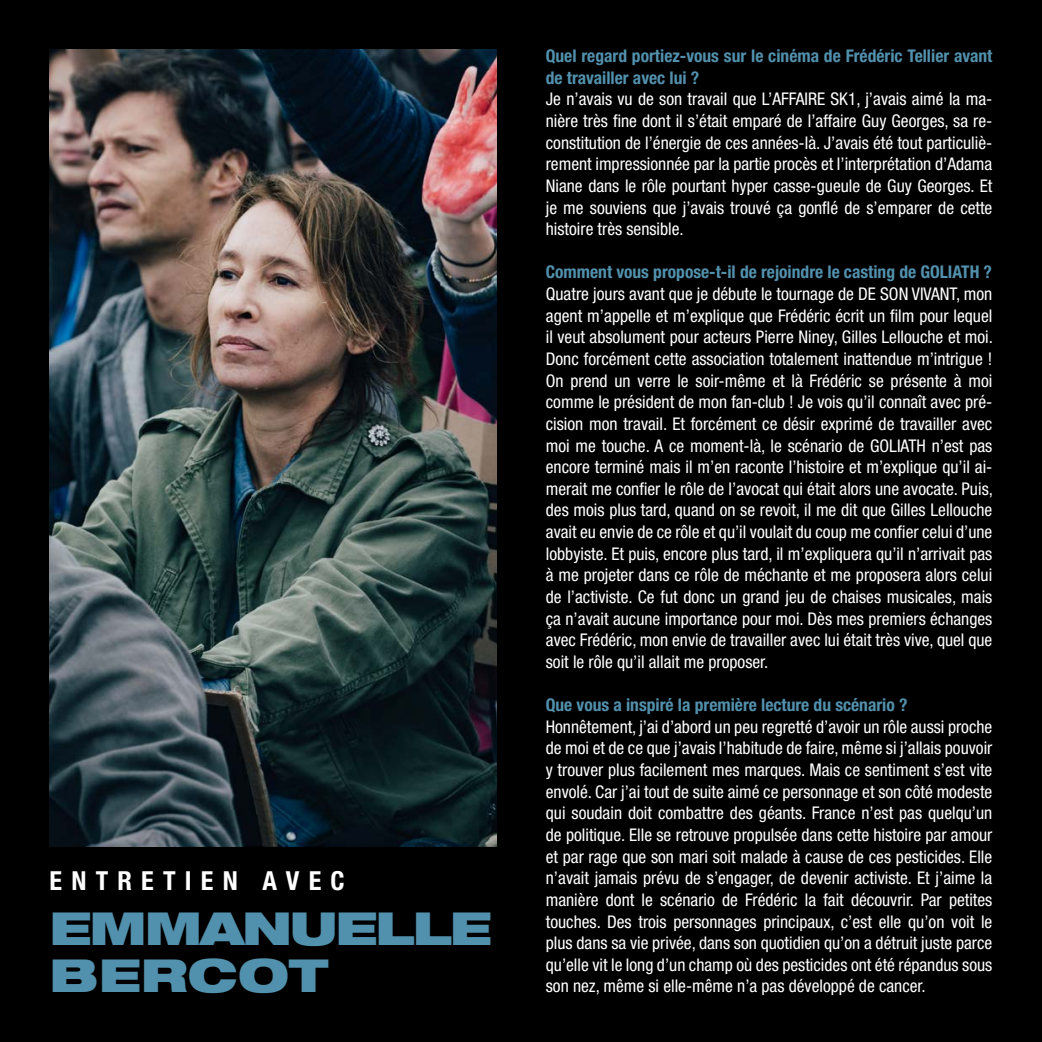
<style>
.page{position:relative;width:1042px;height:1042px;background:#000}
.page>*{position:absolute;margin:0;border:0;box-sizing:border-box;transform-origin:0 0}
.t1{font:900 expanded 45.5px/47.4px "Helvetica Neue LT Std";letter-spacing:-.04em;color:#5291ad;scale:1.08 1}
.t2{font:700 condensed 26.25px "Helvetica Neue LT Std";letter-spacing:.35em;color:#fff}
.t3{font:condensed 17.5px/21.7px "Helvetica Neue LT Std";color:#fff;text-align:justify}
.t4{font:700 condensed 17.5px/21.7px "Helvetica Neue LT Std";color:#5291ad}
</style>
<div class="page">
<img style="left:50px;top:50px;width:446px;height:797px">
<h2 class="t2" style="left:50px;top:865px;width:296px">ENTRETIEN AVEC</h2>
<h1 class="t1" style="left:50px;top:903px;width:411px">EMMANUELLE<br>BERCOT</h1>
<p class="t4" style="left:546px;top:45px;width:448px">Quel regard portiez-vous sur le cinéma de Frédéric Tellier avant de travailler avec lui ?</p>
<p class="t3" style="left:546px;top:88px;width:448px">Je n’avais vu de son travail que L’AFFAIRE SK1, j’avais aimé la ma&shy;nière très fine dont il s’était emparé de l’affaire Guy Georges, sa re&shy;constitution de l’énergie de ces années-là. J’avais été tout particuliè&shy;rement impressionnée par la partie procès et l’interprétation d’Adama Niane dans le rôle pourtant hyper casse-gueule de Guy Georges. Et je me souviens que j’avais trouvé ça gonflé de s’emparer de cette histoire très sensible.</p>
<p class="t4" style="left:546px;top:261px;width:448px">Comment vous propose-t-il de rejoindre le casting de GOLIATH ?</p>
<p class="t3" style="left:546px;top:283px;width:449px">Quatre jours avant que je débute le tournage de DE SON VIVANT, mon agent m’appelle et m’explique que Frédéric écrit un film pour lequel il veut absolument pour acteurs Pierre Niney, Gilles Lellouche et moi.<br>Donc forcément cette association totalement inattendue m’intrigue !<br>On prend un verre le soir-même et là Frédéric se présente à moi comme le président de mon fan-club ! Je vois qu’il connaît avec pré&shy;cision mon travail. Et forcément ce désir exprimé de travailler avec moi me touche. A ce moment-là, le scénario de GOLIATH n’est pas encore terminé mais il m’en raconte l’histoire et m’explique qu’il ai&shy;merait me confier le rôle de l’avocat qui était alors une avocate. Puis, des mois plus tard, quand on se revoit, il me dit que Gilles Lellouche avait eu envie de ce rôle et qu’il voulait du coup me confier celui d’une lobbyiste. Et puis, encore plus tard, il m’expliquera qu’il n’arrivait pas à me projeter dans ce rôle de méchante et me proposera alors celui de l’activiste. Ce fut donc un grand jeu de chaises musicales, mais ça n’avait aucune importance pour moi. Dès mes premiers échanges avec Frédéric, mon envie de travailler avec lui était très vive, quel que soit le rôle qu’il allait me proposer.</p>
<p class="t4" style="left:546px;top:694px;width:363px">Que vous a inspiré la première lecture du scénario ?</p>
<p class="t3" style="left:546px;top:715px;width:448px">Honnêtement, j’ai d’abord un peu regretté d’avoir un rôle aussi proche de moi et de ce que j’avais l’habitude de faire, même si j’allais pouvoir y trouver plus facilement mes marques. Mais ce sentiment s’est vite envolé. Car j’ai tout de suite aimé ce personnage et son côté modeste qui soudain doit combattre des géants. France n’est pas quelqu’un de politique. Elle se retrouve propulsée dans cette histoire par amour et par rage que son mari soit malade à cause de ces pesticides. Elle n’avait jamais prévu de s’engager, de devenir activiste. Et j’aime la manière dont le scénario de Frédéric la fait découvrir. Par petites touches. Des trois personnages principaux, c’est elle qu’on voit le plus dans sa vie privée, dans son quotidien qu’on a détruit juste parce qu’elle vit le long d’un champ où des pesticides ont été répandus sous son nez, même si elle-même n’a pas développé de cancer.</p>
</div>
